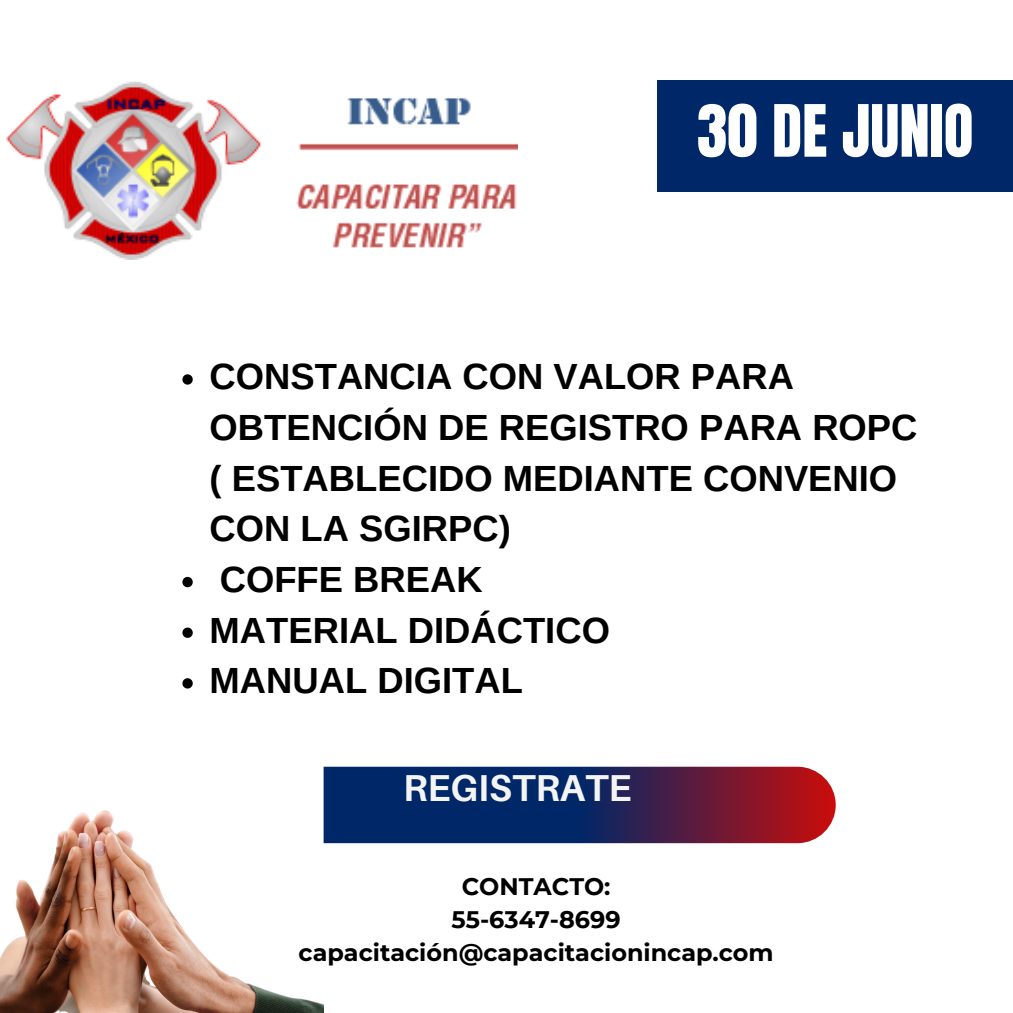
<style>
.page{position:relative;width:1013px;height:1013px;background:#fff}
.page>*{position:absolute;margin:0;border:0;box-sizing:border-box;transform-origin:0 0}
.t1{font:61.25px "Anton";color:#fff}
.t2{font:700 37.5px "Aileron";color:#f4f4f4}
.t3{font:700 36.38px/50.6px "Arimo";color:#000}
.t4{font:700 23.88px "Montserrat";color:#000}
</style>
<div class="page">
<div style="left:657px;top:81px;width:355px;height:111px;background:#002767"></div>
<img style="left:6px;top:81px;width:511px;height:179px">
<svg style="left:324px;top:766px;width:511px;height:77px;background:#352655"></svg>
<img style="left:0;top:766px;width:324px;height:246px">
<svg style="left:182px;top:374px;width:11px;height:10px"></svg>
<svg style="left:182px;top:577px;width:11px;height:10px"></svg>
<svg style="left:182px;top:627px;width:11px;height:11px"></svg>
<svg style="left:182px;top:678px;width:11px;height:10px"></svg>
<p class="t1" style="left:697px;top:87px;width:278px">30 DE JUNIO</p>
<p class="t3" style="left:210px;top:351px;width:709px">CONSTANCIA CON VALOR PARA<br>OBTENCIÓN DE REGISTRO PARA ROPC ( ESTABLECIDO MEDIANTE CONVENIO<br>CON LA SGIRPC)</p>
<p class="t3" style="left:220px;top:554px;width:264px">COFFE BREAK</p>
<p class="t3" style="left:210px;top:604px;width:402px">MATERIAL DIDÁCTICO</p>
<p class="t3" style="left:210px;top:655px;width:315px">MANUAL DIGITAL</p>
<p class="t2" style="left:403px;top:764px;width:230px">REGISTRATE</p>
<p class="t4" style="left:462px;top:872px;width:150px">CONTACTO:</p>
<p class="t4" style="left:451px;top:905px;width:170px">55-6347-8699</p>
<p class="t4" style="left:298px;top:937px;width:476px">capacitación@capacitacionincap.com</p>
</div>
